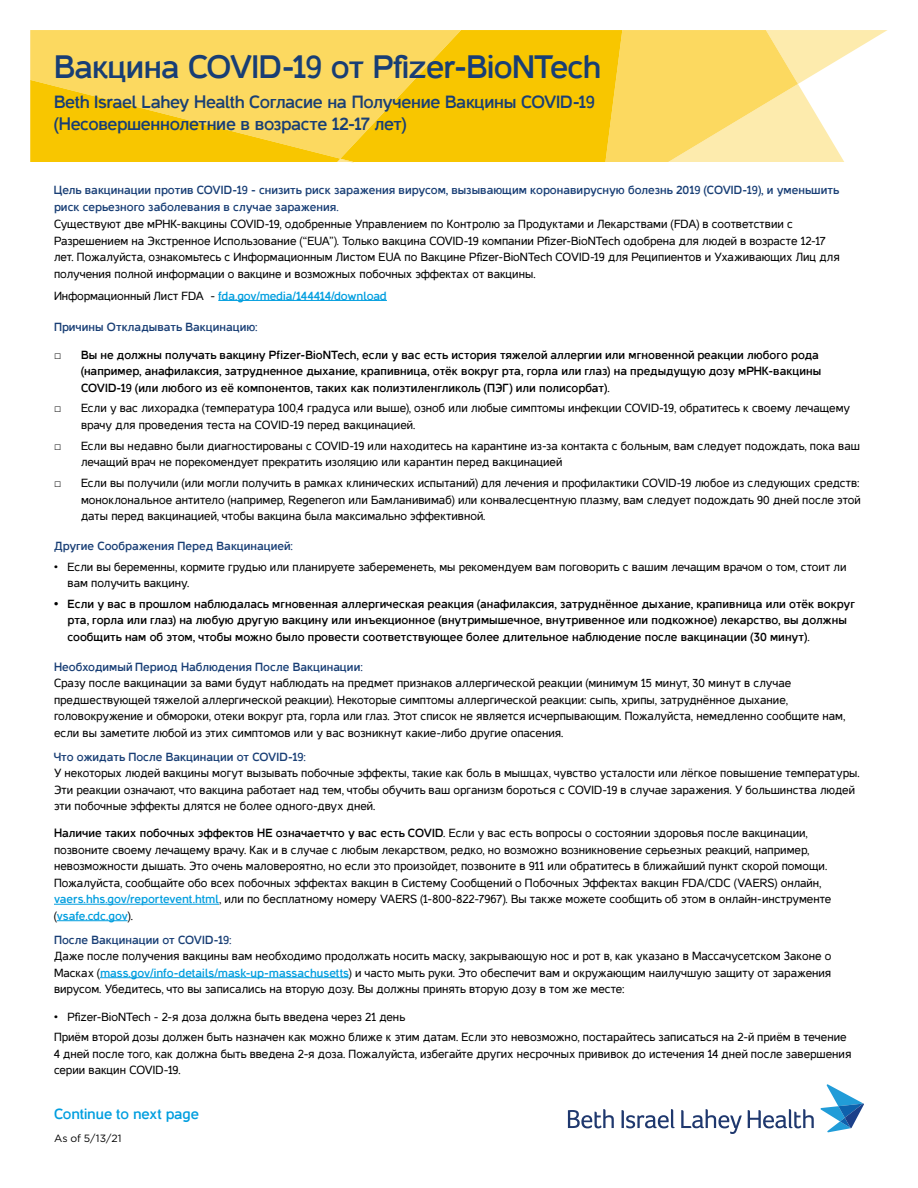
<style>
.page{position:relative;width:918px;height:1188px;background:#fff}
.page>*{position:absolute;margin:0;border:0;box-sizing:border-box;transform-origin:0 0}
.t1{font:700 33px "Casper";letter-spacing:-.025em;color:#183e75}
.t2{font:700 18px/22.5px "Casper";letter-spacing:-.02em;color:#183e75}
.t3{font:700 15px "Casper";letter-spacing:-.01em;color:#009edf}
.t4{font:12px/16.5px "Casper";letter-spacing:.005em;color:#000}
.t5{font:700 12px/16.5px "Casper";color:#000}
.t6{font:700 12px/16.5px "Casper";color:#183e75}
.t7{font:700 12px "Casper";color:#009edf}
.t8{font:10.5px "Gotham";letter-spacing:.01em;color:#000}
.s1{font-weight:400;color:#000}
.s2{font-family:"Arial"}
.s3{font-family:"Arial";font-weight:700}
.s4{font-weight:700}
.s5{font-weight:700;color:#009edf}
</style>
<div class="page">
<hr style="left:218px;top:300px;width:169px;height:1px;background:#009edf">
<hr style="left:54px;top:904px;width:165px;height:1px;background:#009edf">
<hr style="left:57px;top:920px;width:71px;height:1px;background:#009edf">
<hr style="left:100px;top:977px;width:249px;height:1px;background:#009edf">
<svg style="left:30px;top:30px;width:857px;height:132px"></svg>
<svg style="left:568px;top:1109px;width:46px;height:19px"></svg>
<svg style="left:622px;top:1109px;width:53px;height:19px"></svg>
<svg style="left:681px;top:1109px;width:61px;height:25px"></svg>
<svg style="left:748px;top:1109px;width:66px;height:19px"></svg>
<svg style="left:821px;top:1084px;width:43px;height:48px"></svg>
<h1 class="t1" style="left:54px;top:49px;width:548px">Вакцина COVID-19 от Pfizer-BioNTech</h1>
<h2 class="t2" style="left:54px;top:91px;width:542px">Beth Israel Lahey Health Согласие на Получение Вакцины COVID-19 (Несовершеннолетние в возрасте 12-17 лет)</h2>
<p class="t6" style="left:54px;top:182px;width:787px">Цель вакцинации против COVID-19 - снизить риск заражения вирусом, вызывающим коронавирусную болезнь 2019 (COVID-19), и уменьшить риск серьезного заболевания в случае заражения.</p>
<p class="t4" style="left:54px;top:216px;width:787px">Существуют две мРНК-вакцины COVID-19, одобренные Управлением по Контролю за Продуктами и Лекарствами (FDA) в соответствии с Разрешением на Экстренное Использование (“EUA”). Только вакцина COVID-19 компании Pfizer-BioNTech одобрена для людей в возрасте 12-17 лет. Пожалуйста, ознакомьтесь с Информационным Листом EUA по Вакцине Pfizer-BioNTech COVID-19 для Реципиентов и Ухаживающих Лиц для получения полной информации о вакцине и возможных побочных эффектах от вакцины.</p>
<p class="t7" style="left:54px;top:289px;width:334px"><span class="s1">Информационный Лист FDA -</span> fda.gov/media/144414/download</p>
<p class="t6" style="left:54px;top:319px;width:205px">Причины Откладывать Вакцинацию:</p>
<p class="t5" style="left:81px;top:347px;width:742px;text-indent:-27px"><span class="s2">□</span> Вы не должны получать вакцину Pfizer-BioNTech, если у вас есть история тяжелой аллергии или мгновенной реакции любого рода (например, анафилаксия, затрудненное дыхание, крапивница, отёк вокруг рта, горла или глаз) на предыдущую дозу мРНК-вакцины<br>COVID-19 (или любого из её компонентов, таких как полиэтиленгликоль (ПЭГ) или полисорбат).</p>
<p class="t4" style="left:81px;top:400px;width:771px;text-indent:-27px"><span class="s3">□</span> Если у вас лихорадка (температура 100,4 градуса или выше), озноб или любые симптомы инфекции COVID-19, обратитесь к своему лечащему врачу для проведения теста на COVID-19 перед вакцинацией.</p>
<p class="t4" style="left:81px;top:437px;width:780px;text-indent:-27px"><span class="s3">□</span> Если вы недавно были диагностированы с COVID-19 или находитесь на карантине из-за контакта с больным, вам следует подождать, пока ваш лечащий врач не порекомендует прекратить изоляцию или карантин перед вакцинацией</p>
<p class="t4" style="left:81px;top:475px;width:781px;text-align:justify;text-indent:-27px"><span class="s3">□</span> Если вы получили (или могли получить в рамках клинических испытаний) для лечения и профилактики COVID-19 любое из следующих средств: моноклональное антитело (например, Regeneron или Бамланивимаб) или конвалесцентную плазму, вам следует подождать 90 дней после этой даты перед вакцинацией, чтобы вакцина была максимально эффективной.</p>
<p class="t6" style="left:54px;top:538px;width:240px">Другие Соображения Перед Вакцинацией:</p>
<p class="t4" style="left:68px;top:558px;width:781px;text-indent:-14px">• Если вы беременны, кормите грудью или планируете забеременеть, мы рекомендуем вам поговорить с вашим лечащим врачом о том, стоит ли вам получить вакцину.</p>
<p class="t5" style="left:68px;top:596px;width:789px;text-indent:-14px">• Если у вас в прошлом наблюдалась мгновенная аллергическая реакция (анафилаксия, затруднённое дыхание, крапивница или отёк вокруг рта, горла или глаз) на любую другую вакцину или инъекционное (внутримышечное, внутривенное или подкожное) лекарство, вы должны сообщить нам об этом, чтобы можно было провести соответствующее более длительное наблюдение после вакцинации (30 минут).</p>
<p class="t6" style="left:54px;top:658px;width:310px">Необходимый Период Наблюдения После Вакцинации:</p>
<p class="t4" style="left:54px;top:675px;width:793px">Сразу после вакцинации за вами будут наблюдать на предмет признаков аллергической реакции (минимум 15 минут, 30 минут в случае предшествующей тяжелой аллергической реакции). Некоторые симптомы аллергической реакции: сыпь, хрипы, затруднённое дыхание, головокружение и обмороки, отеки вокруг рта, горла или глаз. Этот список не является исчерпывающим. Пожалуйста, немедленно сообщите нам, если вы заметите любой из этих симптомов или у вас возникнут какие-либо другие опасения.</p>
<p class="t6" style="left:54px;top:748px;width:254px">Что ожидать После Вакцинации от COVID-19:</p>
<p class="t4" style="left:54px;top:765px;width:807px">У некоторых людей вакцины могут вызывать побочные эффекты, такие как боль в мышцах, чувство усталости или лёгкое повышение температуры.<br>Эти реакции означают, что вакцина работает над тем, чтобы обучить ваш организм бороться с COVID-19 в случае заражения. У большинства людей эти побочные эффекты длятся не более одного-двух дней.</p>
<p class="t4" style="left:54px;top:825px;width:779px"><span class="s4">Наличие таких побочных эффектов НЕ означаетчто у вас есть COVID.</span> Если у вас есть вопросы о состоянии здоровья после вакцинации, позвоните своему лечащему врачу. Как и в случае с любым лекарством, редко, но возможно возникновение серьезных реакций, например, невозможности дышать. Это очень маловероятно, но если это произойдет, позвоните в 911 или обратитесь в ближайший пункт скорой помощи.<br>Пожалуйста, сообщайте обо всех побочных эффектах вакцин в Систему Сообщений о Побочных Эффектах вакцин FDA/CDC (VAERS) онлайн, <span class="s5">vaers.hhs.gov/reportevent.html</span>, или по бесплатному номеру VAERS (1-800-822-7967). Вы также можете сообщить об этом в онлайн-инструменте (<span class="s5">vsafe.cdc.gov</span>).</p>
<p class="t6" style="left:54px;top:932px;width:179px">После Вакцинации от COVID-19:</p>
<p class="t4" style="left:54px;top:948px;width:779px;text-align:justify">Даже после получения вакцины вам необходимо продолжать носить маску, закрывающую нос и рот в, как указано в Массачусетском Законе о Масках (<span class="s5">mass.gov/info-details/mask-up-massachusetts</span>) и часто мыть руки. Это обеспечит вам и окружающим наилучшую защиту от заражения вирусом. Убедитесь, что вы записались на вторую дозу. Вы должны принять вторую дозу в том же месте:</p>
<p class="t4" style="left:54px;top:1006px;width:794px;line-height:20.9px">• Pfizer-BioNTech - 2-я доза должна быть введена через 21 день<br>Приём второй дозы должен быть назначен как можно ближе к этим датам. Если это невозможно, постарайтесь записаться на 2-й приём в течение</p>
<p class="t4" style="left:54px;top:1046px;width:799px">4 дней после того, как должна быть введена 2-я доза. Пожалуйста, избегайте других несрочных прививок до истечения 14 дней после завершения серии вакцин COVID-19.</p>
<p class="t3" style="left:54px;top:1106px;width:146px">Continue to next page</p>
<p class="t8" style="left:54px;top:1131px;width:69px">As of 5/13/21</p>
</div>
